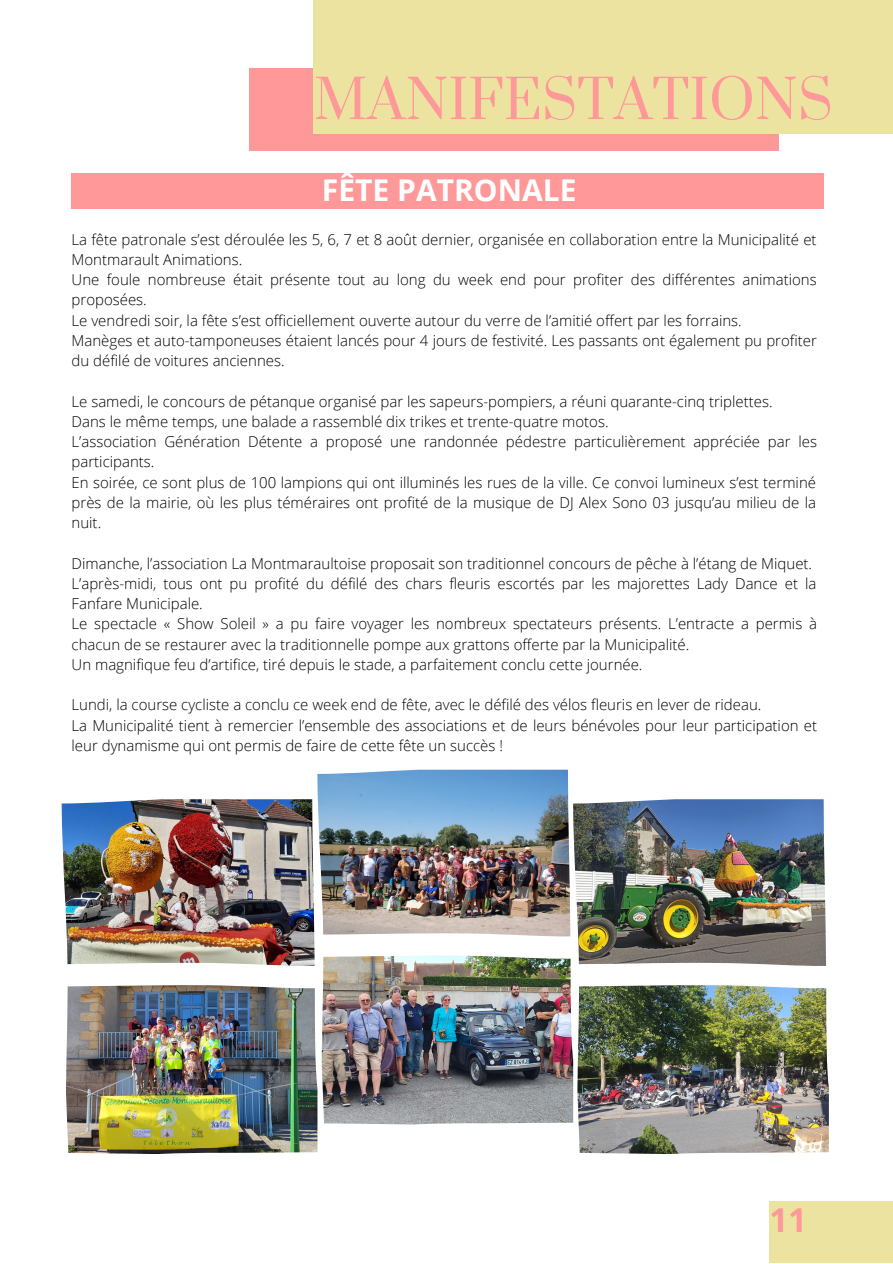
<style>
.page{position:relative;width:893px;height:1264px;background:#fff}
.page>*{position:absolute;margin:0;border:0;box-sizing:border-box;transform-origin:0 0}
.t1{font:52.95px "Prata";color:#f99}
.t2{font:700 33px "Open Sans";color:#f99}
.t3{font:700 30px "Open Sans";color:#fff}
.t4{font:300 15px/20.2px "Open Sans";color:#000}
</style>
<div class="page">
<div style="left:249px;top:68px;width:529px;height:82px;background:#f99"></div>
<div style="left:314px;top:0;width:578px;height:134px;background:#ede3a0"></div>
<div style="left:72px;top:172px;width:751px;height:36px;background:#f99"></div>
<div style="left:769px;top:1200px;width:123px;height:62px;background:#ede3a0"></div>
<img style="left:62px;top:799px;width:252px;height:167px">
<img style="left:66px;top:985px;width:251px;height:168px">
<img style="left:317px;top:769px;width:253px;height:167px">
<img style="left:322px;top:955px;width:251px;height:169px">
<img style="left:573px;top:799px;width:253px;height:167px">
<img style="left:577px;top:985px;width:251px;height:168px">
<h1 class="t1" style="left:314px;top:66px;width:520px">MANIFESTATIONS</h1>
<h3 class="t3" style="left:322px;top:169px;width:256px">FÊTE PATRONALE</h3>
<p class="t4" style="left:72px;top:229px;width:746px">La fête patronale s’est déroulée les 5, 6, 7 et 8 août dernier, organisée en collaboration entre la Municipalité et Montmarault Animations.<br>Une foule nombreuse était présente tout au long du week end pour profiter des différentes animations proposées.<br>Le vendredi soir, la fête s’est officiellement ouverte autour du verre de l’amitié offert par les forrains.<br>Manèges et auto-tamponeuses étaient lancés pour 4 jours de festivité. Les passants ont également pu profiter du défilé de voitures anciennes.</p>
<p class="t4" style="left:72px;top:391px;width:746px">Le samedi, le concours de pétanque organisé par les sapeurs-pompiers, a réuni quarante-cinq triplettes.<br>Dans le même temps, une balade a rassemblé dix trikes et trente-quatre motos.<br>L’association Génération Détente a proposé une randonnée pédestre particulièrement appréciée par les participants.<br>En soirée, ce sont plus de 100 lampions qui ont illuminés les rues de la ville. Ce convoi lumineux s’est terminé près de la mairie, où les plus téméraires ont profité de la musique de DJ Alex Sono 03 jusqu’au milieu de la nuit.</p>
<p class="t4" style="left:72px;top:552px;width:746px">Dimanche, l’association La Montmaraultoise proposait son traditionnel concours de pêche à l’étang de Miquet.<br>L’après-midi, tous ont pu profité du défilé des chars fleuris escortés par les majorettes Lady Dance et la Fanfare Municipale.<br>Le spectacle « Show Soleil » a pu faire voyager les nombreux spectateurs présents. L’entracte a permis à chacun de se restaurer avec la traditionnelle pompe aux grattons offerte par la Municipalité.<br>Un magnifique feu d’artifice, tiré depuis le stade, a parfaitement conclu cette journée.</p>
<p class="t4" style="left:72px;top:694px;width:746px">Lundi, la course cycliste a conclu ce week end de fête, avec le défilé des vélos fleuris en lever de rideau.<br>La Municipalité tient à remercier l’ensemble des associations et de leurs bénévoles pour leur participation et leur dynamisme qui ont permis de faire de cette fête un succès !</p>
<h2 class="t2" style="left:769px;top:1196px;width:39px">11</h2>
</div>
